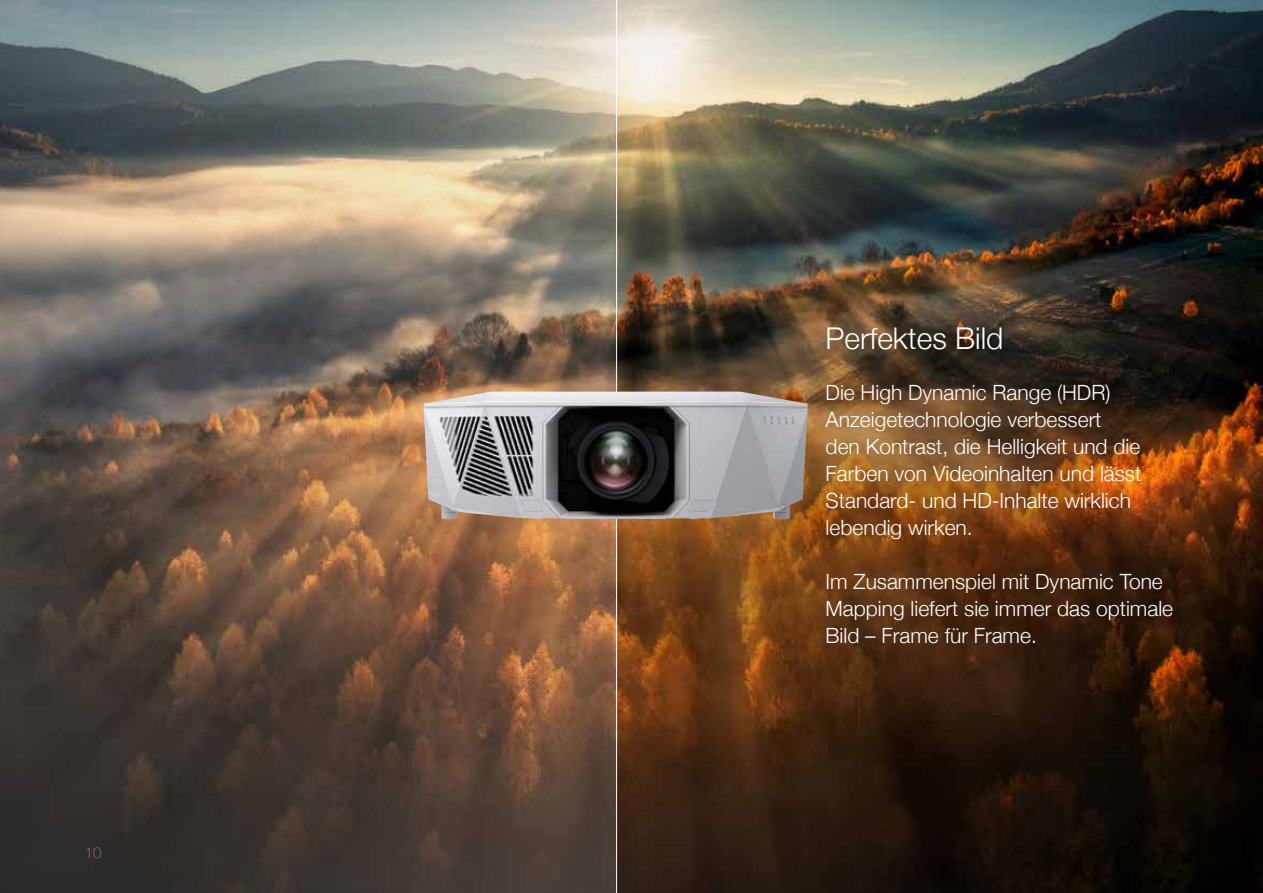
<style>
.page{position:relative;width:1263px;height:893px;background:#fff}
.page>*{position:absolute;margin:0;border:0;box-sizing:border-box;transform-origin:0 0}
.t1{font:300 30px "Helvetica Neue";color:#fff}
.t2{font:300 21px/27px "Helvetica Neue";color:#fff}
.t3{font:100 15px "Helvetica Neue";color:#aa8166}
</style>
<div class="page">
<img style="left:0;top:0;width:1263px;height:893px">
<hr style="left:616px;top:0;width:1px;height:893px;background:#fff">
<img style="left:424px;top:392px;width:384px;height:128px">
<p class="t3" style="left:85px;top:841px;width:18px">10</p>
<h1 class="t1" style="left:826px;top:314px;width:179px">Perfektes Bild</h1>
<p class="t2" style="left:826px;top:377px;width:317px">Die High Dynamic Range (HDR)<br>Anzeigetechnologie verbessert<br>den Kontrast, die Helligkeit und die<br>Farben von Videoinhalten und lässt<br>Standard- und HD-Inhalte wirklich lebendig wirken.</p>
<p class="t2" style="left:826px;top:566px;width:349px">Im Zusammenspiel mit Dynamic Tone<br>Mapping liefert sie immer das optimale<br>Bild – Frame für Frame.</p>
</div>
